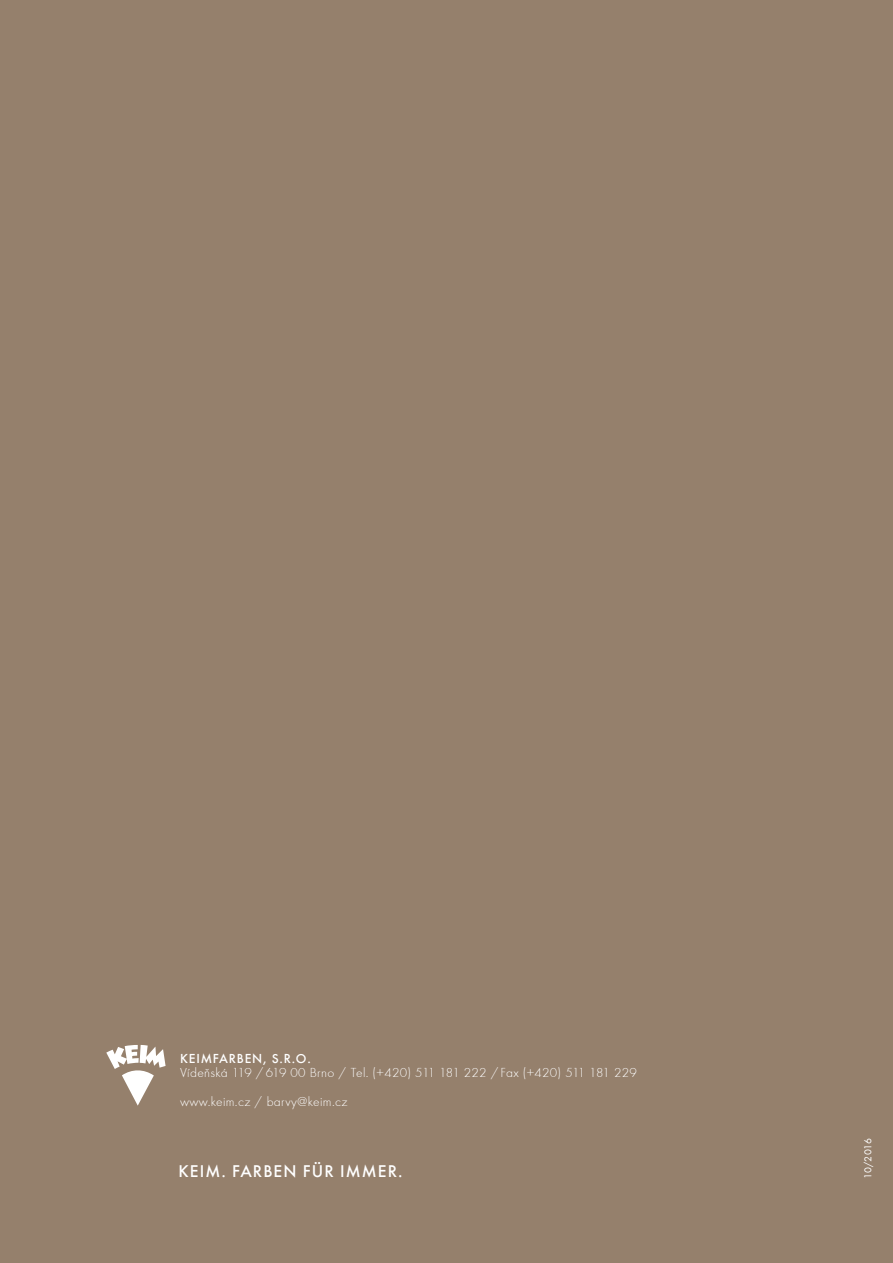
<style>
.page{position:relative;width:893px;height:1263px;background:#95806c}
.page>*{position:absolute;margin:0;border:0;box-sizing:border-box;transform-origin:0 0}
.t1{font:500 17.55px "Futura T";color:#fff}
.t2{font:300 13.5px/28.3px "Futura T";letter-spacing:.025em;color:#fff}
.t3{font:500 13.5px "Futura T";color:#fff}
.t4{font:10.5px "Futura T Boo";letter-spacing:-.04em;color:#fff}
</style>
<div class="page">
<svg style="left:106px;top:1045px;width:60px;height:60px"></svg>
<p class="t3" style="left:180px;top:1051px;width:49px">KEImFARBEN</p>
<p class="t3" style="left:263px;top:1051px;width:49px">, s.r.o.</p>
<p class="t2" style="left:180px;top:1059px;width:458px">Vídeňská 119 / 619 00 Brno / Tel. (+420) 511 181 222 / Fax (+420) 511 181 229 www.keim.cz / barvy@keim.cz</p>
<p class="t1" style="left:179px;top:1161px;width:11px">KEIM</p>
<p class="t1" style="left:221px;top:1161px;width:31px">. FARBEN</p>
<p class="t1" style="left:303px;top:1161px;width:50px">FÜR IMMER</p>
<p class="t1" style="left:398px;top:1161px;width:6px">.</p>
<p class="t4" style="left:862px;top:1179px;width:42px;rotate:-90deg">10/2016</p>
</div>
